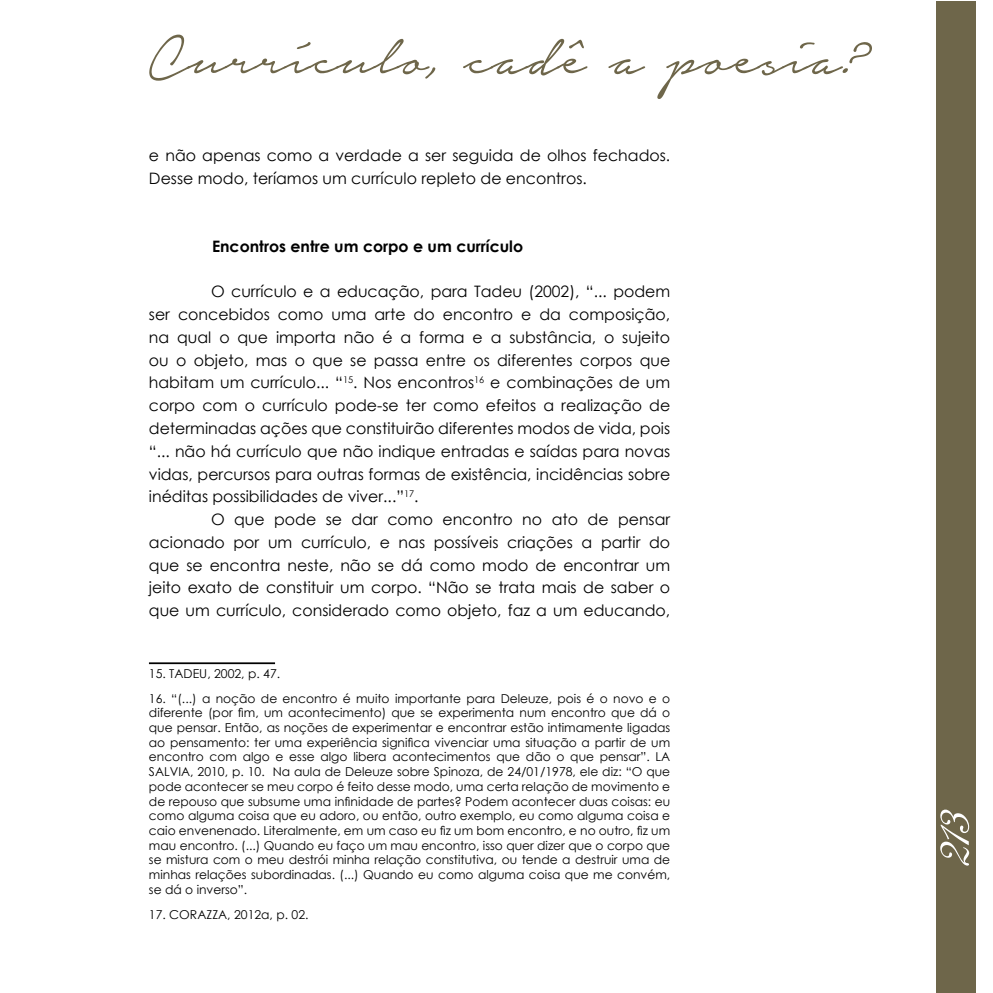
<style>
.page{position:relative;width:993px;height:993px;background:#fff}
.page>*{position:absolute;margin:0;border:0;box-sizing:border-box;transform-origin:0 0}
.t1{font:78.75px "Notera Personal Use Only";color:#6e664a}
.t2{font:63px "ARDECODE";color:#fff}
.t3{font:15.75px/22.8px "Century Gothic";color:#000;text-align:justify}
.t4{font:700 15.75px "Century Gothic";color:#000}
.t5{font:12.25px/14.7px "Century Gothic";color:#000;text-align:justify}
</style>
<div class="page">
<div style="left:935px;top:1px;width:40px;height:990px;background:#6e664a"></div>
<hr style="left:149px;top:662px;width:126px;height:2px;background:#000">
<h1 class="t1" style="left:149px;top:17px;width:713px">Currículo, cadê a poesia?</h1>
<p class="t3" style="left:149px;top:143px;width:522px">e não apenas como a verdade a ser seguida de olhos fechados.<br>Desse modo, teríamos um currículo repleto de encontros.</p>
<p class="t4" style="left:212px;top:234px;width:312px">Encontros entre um corpo e um currículo</p>
<p class="t3" style="left:149px;top:280px;width:522px;text-indent:62px">O currículo e a educação, para Tadeu (2002), “... podem ser concebidos como uma arte do encontro e da composição, na qual o que importa não é a forma e a substância, o sujeito ou o objeto, mas o que se passa entre os diferentes corpos que habitam um currículo... “<sup>15</sup>. Nos encontros<sup>16</sup> e combinações de um corpo com o currículo pode-se ter como efeitos a realização de determinadas ações que constituirão diferentes modos de vida, pois “... não há currículo que não indique entradas e saídas para novas vidas, percursos para outras formas de existência, incidências sobre inéditas possibilidades de viver...”<sup>17</sup>.</p>
<p class="t3" style="left:149px;top:507px;width:522px;text-indent:62px">O que pode se dar como encontro no ato de pensar acionado por um currículo, e nas possíveis criações a partir do que se encontra neste, não se dá como modo de encontrar um jeito exato de constituir um corpo. “Não se trata mais de saber o que um currículo, considerado como objeto, faz a um educando,</p>
<p class="t5" style="left:149px;top:665px;width:133px">15. TADEU, 2002, p. 47.</p>
<p class="t5" style="left:149px;top:690px;width:522px">16. “(...) a noção de encontro é muito importante para Deleuze, pois é o novo e o diferente (por fim, um acontecimento) que se experimenta num encontro que dá o que pensar. Então, as noções de experimentar e encontrar estão intimamente ligadas ao pensamento: ter uma experiência significa vivenciar uma situação a partir de um encontro com algo e esse algo libera acontecimentos que dão o que pensar”. LA SALVIA, 2010, p. 10. Na aula de Deleuze sobre Spinoza, de 24/01/1978, ele diz: “O que pode acontecer se meu corpo é feito desse modo, uma certa relação de movimento e de repouso que subsume uma infinidade de partes? Podem acontecer duas coisas: eu como alguma coisa que eu adoro, ou então, outro exemplo, eu como alguma coisa e caio envenenado. Literalmente, em um caso eu fiz um bom encontro, e no outro, fiz um mau encontro. (...) Quando eu faço um mau encontro, isso quer dizer que o corpo que se mistura com o meu destrói minha relação constitutiva, ou tende a destruir uma de minhas relações subordinadas. (...) Quando eu como alguma coisa que me convém, se dá o inverso”.</p>
<p class="t5" style="left:149px;top:906px;width:161px">17. CORAZZA, 2012a, p. 02.</p>
<h2 class="t2" style="left:913px;top:863px;width:57px;rotate:-90deg">213</h2>
</div>
